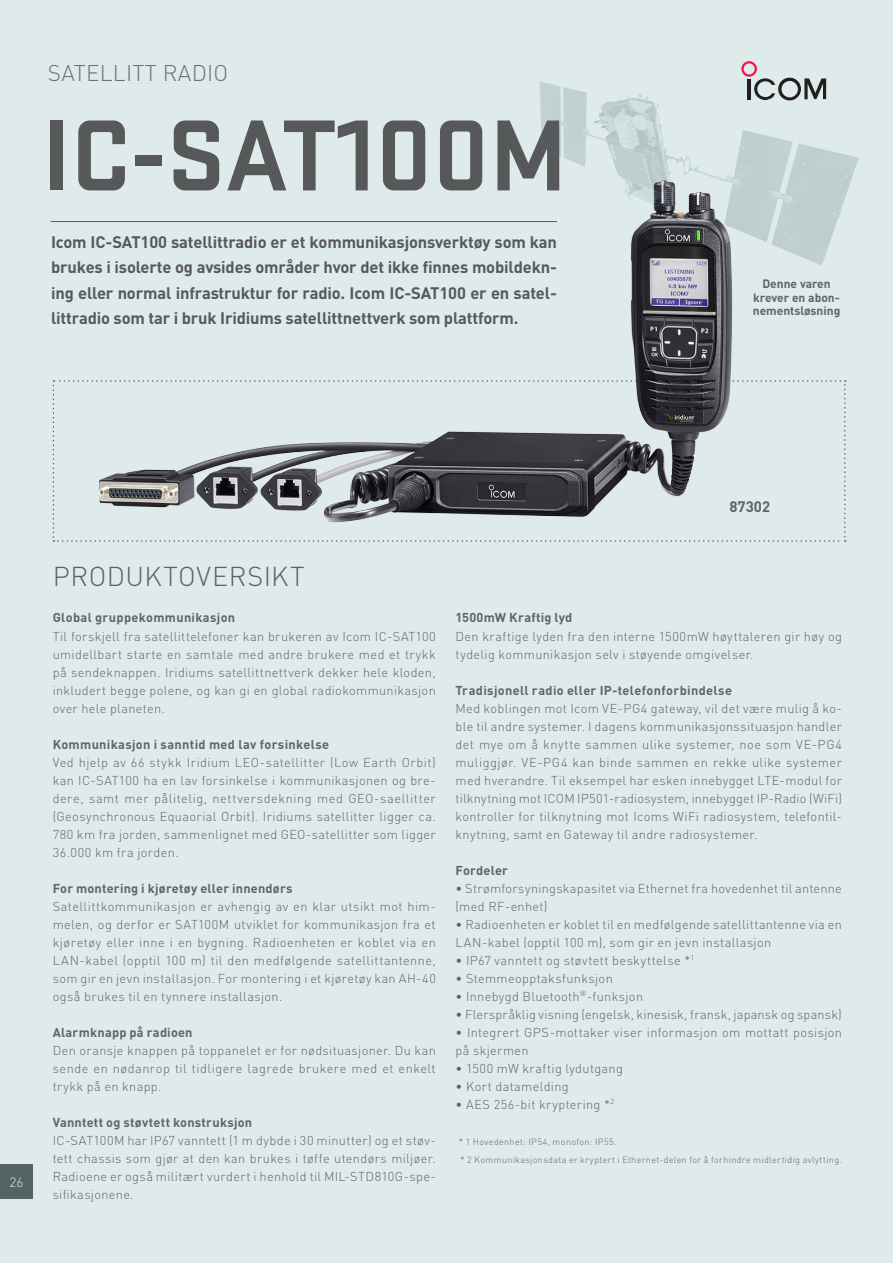
<style>
.page{position:relative;width:893px;height:1263px;background:#deebea}
.page>*{position:absolute;margin:0;border:0;box-sizing:border-box;transform-origin:0 0}
.t1{font:700 105px "Stratum 2";color:#57585a}
.t2{font:300 27px "DIN Pro";letter-spacing:.02em;color:#5d6067}
.t3{font:300 22.5px "DIN Pro";letter-spacing:.01em;color:#6f7073}
.Preamble_11pkt{font:700 16.5px/25.5px "DIN Pro";letter-spacing:-.01em;color:#57585a;text-align:justify}
.Headline_Grey_8pkt_B{font:700 15px "DIN Pro";color:#636366}
.t4{font:300 13.5px "DIN Pro";color:#fff}
.t5{font:300 12.75px/18px "DIN Pro";letter-spacing:.025em;color:#636366;text-align:justify}
.t6{font:700 12.75px "DIN Pro";letter-spacing:.025em;color:#636366}
.Headline_Grey_8pkt_B-2{font:700 12px/13.5px "DIN Pro";color:#636366;text-align:center}
.t7{font:300 9px "DIN Pro";letter-spacing:.04em;color:#636366}
</style>
<div class="page">
<hr style="left:51px;top:221px;width:506px;height:1px;background:#57585a">
<img style="left:53px;top:222px;width:794px;height:320px">
<img style="left:492px;top:61px;width:367px;height:257px">
<p class="t3" style="left:48px;top:57px;width:182px">SATELLITT RADIO</p>
<p class="t1" style="left:43px;top:83px;width:526px">IC-SAT100M</p>
<p class="Preamble_11pkt" style="left:51px;top:229px;width:507px">Icom IC-SAT100 satellittradio er et kommunikasjonsverktøy som kan brukes i isolerte og avsides områder hvor det ikke finnes mobildekn&shy;ing eller normal infrastruktur for radio. Icom IC-SAT100 er en satel&shy;littradio som tar i bruk Iridiums satellittnettverk som plattform.</p>
<p class="Headline_Grey_8pkt_B-2" style="left:753px;top:277px;width:89px">Denne varen krever en abon&shy;nementsløsning</p>
<p class="t4" style="left:10px;top:1172px;width:15px">26</p>
<p class="Headline_Grey_8pkt_B" style="left:729px;top:497px;width:42px">87302</p>
<p class="t2" style="left:53px;top:558px;width:253px">PRODUKTOVERSIKT</p>
<p class="t6" style="left:53px;top:609px;width:184px">Global gruppekommunikasjon</p>
<p class="t5" style="left:53px;top:626px;width:385px">Til forskjell fra satellittelefoner kan brukeren av Icom IC-SAT100 umidellbart starte en samtale med andre brukere med et trykk på sendeknappen. Iridiums satellittnettverk dekker hele kloden, inkludert begge polene, og kan gi en global radiokommunikasjon over hele planeten.</p>
<p class="t6" style="left:53px;top:735px;width:278px">Kommunikasjon i sanntid med lav forsinkelse</p>
<p class="t5" style="left:53px;top:752px;width:385px">Ved hjelp av 66 stykk Iridium LEO-satellitter (Low Earth Orbit) kan IC-SAT100 ha en lav forsinkelse i kommunikasjonen og bre&shy;dere, samt mer pålitelig, nettversdekning med GEO-saellitter (Geosynchronous Equaorial Orbit). Iridiums satellitter ligger ca.<br>780 km fra jorden, sammenlignet med GEO-satellitter som ligger 36.000 km fra jorden.</p>
<p class="t6" style="left:53px;top:879px;width:241px">For montering i kjøretøy eller innendørs</p>
<p class="t5" style="left:53px;top:896px;width:385px">Satellittkommunikasjon er avhengig av en klar utsikt mot him&shy;melen, og derfor er SAT100M utviklet for kommunikasjon fra et kjøretøy eller inne i en bygning. Radioenheten er koblet via en LAN-kabel (opptil 100 m) til den medfølgende satellittantenne, som gir en jevn installasjon. For montering i et kjøretøy kan AH-40 også brukes til en tynnere installasjon.</p>
<p class="t6" style="left:53px;top:1023px;width:141px">Alarmknapp på radioen</p>
<p class="t5" style="left:53px;top:1040px;width:385px">Den oransje knappen på toppanelet er for nødsituasjoner. Du kan sende en nødanrop til tidligere lagrede brukere med et enkelt trykk på en knapp.</p>
<p class="t6" style="left:53px;top:1113px;width:201px">Vanntett og støvtett konstruksjon</p>
<p class="t5" style="left:53px;top:1130px;width:385px">IC-SAT100M har IP67 vanntett (1 m dybde i 30 minutter) og et støv&shy;tett chassis som gjør at den kan brukes i tøffe utendørs miljøer.<br>Radioene er også militært vurdert i henhold til MIL-STD810G-spe&shy;sifikasjonene.</p>
<p class="t6" style="left:455px;top:609px;width:118px">1500mW Kraftig lyd</p>
<p class="t5" style="left:455px;top:626px;width:388px">Den kraftige lyden fra den interne 1500mW høyttaleren gir høy og tydelig kommunikasjon selv i støyende omgivelser.</p>
<p class="t6" style="left:455px;top:681px;width:278px">Tradisjonell radio eller IP-telefonforbindelse</p>
<p class="t5" style="left:455px;top:698px;width:388px">Med koblingen mot Icom VE-PG4 gateway, vil det være mulig å ko&shy;ble til andre systemer. I dagens kommunikasjonssituasjon handler det mye om å knytte sammen ulike systemer, noe som VE-PG4 muliggjør. VE-PG4 kan binde sammen en rekke ulike systemer med hverandre. Til eksempel har esken innebygget LTE-modul for tilknytning mot ICOM IP501-radiosystem, innebygget IP-Radio (WiFi) kontroller for tilknytning mot Icoms WiFi radiosystem, telefontil&shy;knytning, samt en Gateway til andre radiosystemer.</p>
<p class="t6" style="left:455px;top:861px;width:54px">Fordeler</p>
<p class="t5" style="left:455px;top:878px;width:388px">• Strømforsyningskapasitet via Ethernet fra hovedenhet til antenne (med RF-enhet)</p>
<p class="t5" style="left:455px;top:914px;width:388px">• Radioenheten er koblet til en medfølgende satellittantenne via en<br>LAN-kabel (opptil 100 m), som gir en jevn installasjon</p>
<p class="t5" style="left:455px;top:950px;width:240px">• IP67 vanntett og støvtett beskyttelse *<sup>1</sup></p>
<p class="t5" style="left:455px;top:968px;width:159px">• Stemmeopptaksfunksjon</p>
<p class="t5" style="left:455px;top:986px;width:189px">• Innebygd Bluetooth<sup>®</sup>-funksjon</p>
<p class="t5" style="left:455px;top:1004px;width:388px">• Flerspråklig visning (engelsk, kinesisk, fransk, japansk og spansk)</p>
<p class="t5" style="left:455px;top:1022px;width:388px">• Integrert GPS-mottaker viser informasjon om mottatt posisjon på skjermen</p>
<p class="t5" style="left:455px;top:1058px;width:169px">• 1500 mW kraftig lydutgang</p>
<p class="t5" style="left:455px;top:1076px;width:115px">• Kort datamelding</p>
<p class="t5" style="left:455px;top:1094px;width:160px">• AES 256-bit kryptering *<sup>2</sup></p>
<p class="t7" style="left:459px;top:1135px;width:159px">* 1 Hovedenhet: IP54, monofon: IP55.</p>
<p class="t7" style="left:460px;top:1153px;width:383px">* 2 Kommunikasjonsdata er kryptert i Ethernet-delen for å forhindre midlertidig avlytting.</p>
</div>
